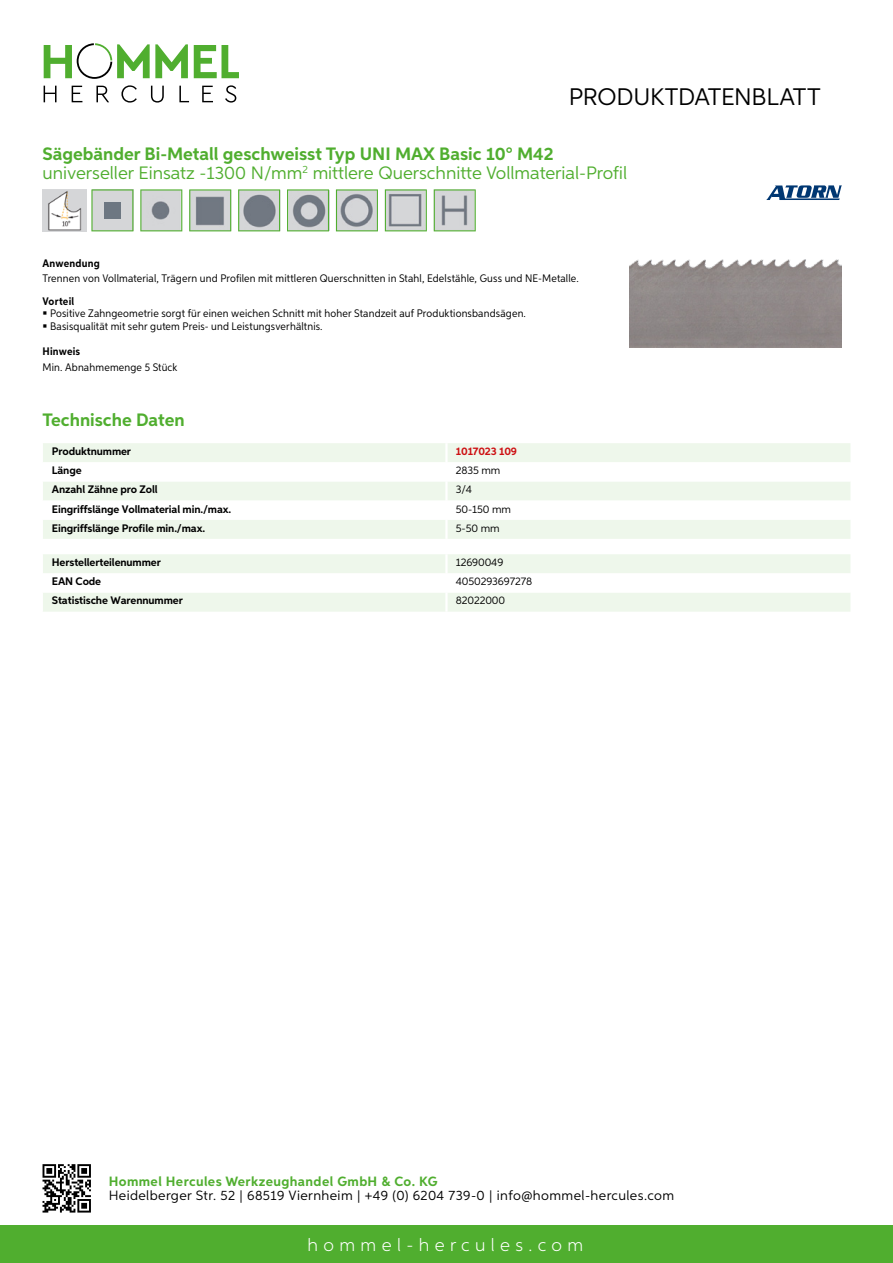
<style>
.page{position:relative;width:893px;height:1263px;background:#fff}
.page>*{position:absolute;margin:0;border:0;box-sizing:border-box;transform-origin:0 0}
.t1{font:24px "Aspira";letter-spacing:-.01em;color:#000}
.t2{font:18px/19.8px "Aspira";color:#50ae2f}
.t3{font:300 18px "Aspira";letter-spacing:.3em;color:#fff}
.t4{font:700 18px "Aspira";color:#50ae2f}
.t5{font:13.5px "Aspira";letter-spacing:.03em;color:#000}
.t6{font:700 13.5px "Aspira";letter-spacing:.03em;color:#50ae2f}
.t7{font:10.95px/12.8px "Aspira Nar";letter-spacing:.015em;color:#000}
.t8{font:700 10.95px "Aspira";letter-spacing:-.01em;color:#000}
.t9{font:10.95px "Aspira";letter-spacing:-.01em;color:#000}
.t10{font:700 10.95px "Aspira Nar";letter-spacing:.02em;color:#000}
.t11{font:700 10.95px "Aspira";letter-spacing:-.01em;color:#cd1013}
.s1{font-weight:700}
</style>
<div class="page">
<div style="left:0;top:1226px;width:893px;height:37px;background:#50ae2f"></div>
<svg style="left:43px;top:1164px;width:48px;height:48px"></svg>
<svg style="left:194px;top:45px;width:45px;height:33px"></svg>
<svg style="left:44px;top:43px;width:144px;height:36px"></svg>
<svg style="left:44px;top:86px;width:13px;height:16px"></svg>
<svg style="left:72px;top:86px;width:10px;height:16px"></svg>
<svg style="left:96px;top:86px;width:13px;height:16px"></svg>
<svg style="left:121px;top:85px;width:16px;height:18px"></svg>
<svg style="left:151px;top:86px;width:13px;height:17px"></svg>
<svg style="left:179px;top:86px;width:10px;height:16px"></svg>
<svg style="left:202px;top:86px;width:11px;height:16px"></svg>
<svg style="left:225px;top:85px;width:11px;height:18px"></svg>
<div style="left:43px;top:443px;width:807px;height:96px;background:#eef7eb"></div>
<svg style="left:43px;top:462px;width:807px;height:58px"></svg>
<hr style="left:445px;top:443px;width:3px;height:19px;background:#fff">
<hr style="left:445px;top:462px;width:3px;height:19px;background:#fff">
<hr style="left:445px;top:481px;width:3px;height:20px;background:#fff">
<hr style="left:445px;top:501px;width:3px;height:19px;background:#fff">
<hr style="left:445px;top:520px;width:3px;height:19px;background:#fff">
<svg style="left:43px;top:554px;width:807px;height:58px"></svg>
<hr style="left:445px;top:592px;width:3px;height:20px;background:#fff">
<img style="left:43px;top:189px;width:44px;height:42px">
<svg style="left:91px;top:189px;width:42px;height:42px;background:#b9c3bc"></svg>
<svg style="left:140px;top:189px;width:42px;height:42px;background:#bcc6be"></svg>
<svg style="left:189px;top:189px;width:42px;height:42px;background:#9da9a3"></svg>
<svg style="left:238px;top:189px;width:42px;height:42px;background:#9aa6a1"></svg>
<svg style="left:287px;top:189px;width:42px;height:42px;background:#a7b2ab"></svg>
<svg style="left:336px;top:189px;width:42px;height:42px;background:#b4beb6"></svg>
<svg style="left:385px;top:189px;width:42px;height:42px;background:#b9c3bb"></svg>
<svg style="left:434px;top:189px;width:42px;height:42px;background:#bcc6be"></svg>
<img style="left:629px;top:259px;width:213px;height:89px">
<svg style="left:766px;top:185px;width:76px;height:15px"></svg>
<h1 class="t1" style="left:569px;top:82px;width:253px">Produktdatenblatt</h1>
<h2 class="t2" style="left:43px;top:143px;width:586px"><span class="s1">Sägebänder Bi-Metall geschweisst Typ UNI MAX Basic 10° M42 </span>universeller Einsatz -1300 N /mm<sup>2</sup> mittlere Querschnitte Vollmaterial-Profil</h2>
<p class="t10" style="left:43px;top:257px;width:59px">Anwendung</p>
<p class="t7" style="left:43px;top:272px;width:538px">Trennen von Vollmaterial, Trägern und Profilen mit mittleren Querschnitten in Stahl, Edelstähle, Guss und NE-Metalle.</p>
<p class="t10" style="left:43px;top:294px;width:33px">Vorteil</p>
<p class="t7" style="left:50px;top:307px;width:477px">Positive Zahngeometrie sorgt für einen weichen Schnitt mit hoher Standzeit auf Produktionsbandsägen.<br>Basisqualität mit sehr gutem Preis- und Leistungsverhältnis.</p>
<p class="t10" style="left:43px;top:345px;width:39px">Hinweis</p>
<p class="t7" style="left:43px;top:360px;width:136px">Min. Abnahmemenge 5 Stück</p>
<h2 class="t4" style="left:43px;top:409px;width:144px">Technische Daten</h2>
<p class="t8" style="left:52px;top:445px;width:81px">Produktnummer</p>
<p class="t11" style="left:456px;top:445px;width:63px">1017023 109</p>
<p class="t8" style="left:52px;top:464px;width:31px">Länge</p>
<p class="t9" style="left:456px;top:464px;width:46px">2835 mm</p>
<p class="t8" style="left:52px;top:483px;width:107px">Anzahl Zähne pro Zoll</p>
<p class="t9" style="left:456px;top:483px;width:18px">3/4</p>
<p class="t8" style="left:52px;top:502px;width:181px">Eingriffslänge Vollmaterial min./max.</p>
<p class="t9" style="left:456px;top:502px;width:57px">50-150 mm</p>
<p class="t8" style="left:52px;top:521px;width:155px">Eingriffslänge Profile min./max.</p>
<p class="t9" style="left:456px;top:521px;width:45px">5-50 mm</p>
<p class="t8" style="left:52px;top:556px;width:111px">Herstellerteilenummer</p>
<p class="t9" style="left:456px;top:556px;width:49px">12690049</p>
<p class="t8" style="left:52px;top:575px;width:51px">EAN Code</p>
<p class="t9" style="left:456px;top:575px;width:78px">4050293697278</p>
<p class="t8" style="left:52px;top:594px;width:132px">Statistische Warennummer</p>
<p class="t9" style="left:456px;top:594px;width:51px">82022000</p>
<p class="t6" style="left:109px;top:1172px;width:330px">Hommel Hercules Werkzeughandel GmbH &amp; Co. KG</p>
<p class="t5" style="left:109px;top:1187px;width:567px">Heidelberger Str. 52 | 68519 Viernheim | +49 (0) 6204 739-0 | info@hommel-hercules.com</p>
<h2 class="t3" style="left:307px;top:1234px;width:277px">hommel-hercules.com</h2>
</div>
